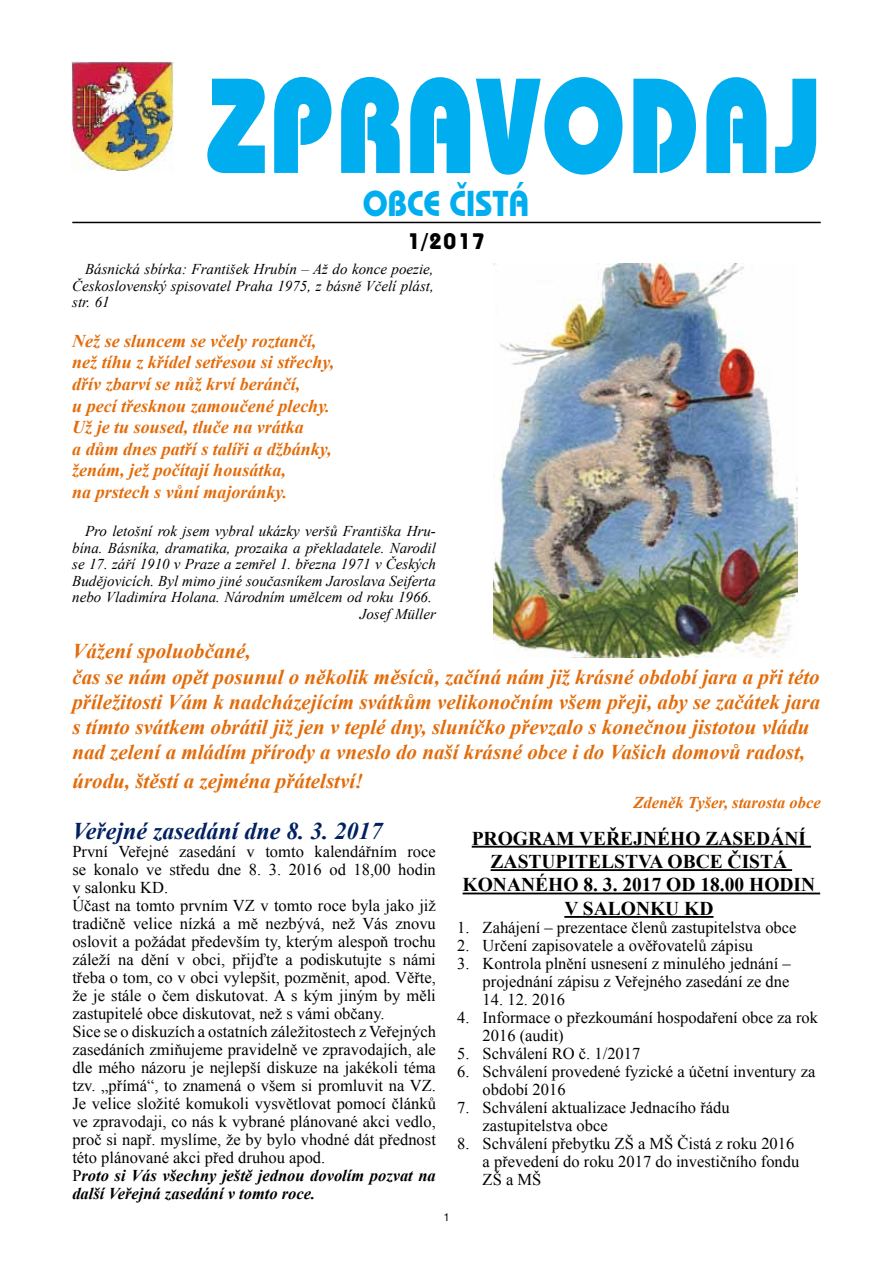
<style>
.page{position:relative;width:893px;height:1263px;background:#fff}
.page>*{position:absolute;margin:0;border:0;box-sizing:border-box;transform-origin:0 0}
.t1{font:800 135px "Bauhaus IT Cby BTCE";letter-spacing:.03em;color:#00aeef;scale:.8 1}
.t2{font:700 36px "Bauhaus IT Cby BTCE";color:#00aeef;scale:.9 1}
.t3{font:italic 700 24px "Times New Roman";color:#002060}
.t4{font:700 22.5px "Bauhaus IT Cby BTCE";color:#000}
.t5{font:italic 700 21px/25.2px "Times New Roman";color:#e36c0a}
.t6{font:700 19.5px/23.4px "Times New Roman";color:#000;text-align:center}
.t7{font:italic 700 18px/21.6px "Times New Roman";color:#e36c0a}
.t8{font:16.5px/18px "Times New Roman";color:#000}
.t9{font:italic 700 16.5px "Times New Roman";color:#e36c0a}
.t10{font:italic 15px/16.5px "Times New Roman";color:#000;text-align:justify}
.t11{font:12px "Nimbus San DEE";color:#000}
.s1{font-weight:700;font-style:italic}
</style>
<div class="page">
<hr style="left:72px;top:222px;width:749px;height:1px;background:#000">
<img style="left:71px;top:62px;width:102px;height:109px">
<hr style="left:472px;top:846px;width:339px;height:2px;background:#000">
<hr style="left:491px;top:869px;width:301px;height:2px;background:#000">
<hr style="left:463px;top:892px;width:357px;height:2px;background:#000">
<hr style="left:564px;top:916px;width:149px;height:2px;background:#000">
<img style="left:493px;top:264px;width:304px;height:394px">
<h1 class="t1" style="left:206px;top:34px;width:769px">ZPRAVODAJ</h1>
<h2 class="t2" style="left:363px;top:179px;width:186px">OBCE ČISTÁ</h2>
<h3 class="t4" style="left:407px;top:226px;width:79px">1/2017</h3>
<p class="t10" style="left:72px;top:260px;width:363px;text-indent:13px">Básnická sbírka: František Hrubín – Až do konce poezie, Československý spisovatel Praha 1975, z básně Včelí plást, str. 61</p>
<p class="t7" style="left:72px;top:329px;width:263px">Než se sluncem se včely roztančí, než tíhu z křídel setřesou si střechy, dřív zbarví se nůž krví beránčí,<br>u pecí třesknou zamoučené plechy.<br>Už je tu soused, tluče na vrátka<br>a dům dnes patří s talíři a džbánky, ženám, jež počítají housátka,<br>na prstech s vůní majoránky.</p>
<p class="t10" style="left:72px;top:522px;width:365px;text-align:right">Pro letošní rok jsem vybral ukázky veršů Františka Hru&shy;bína. Básníka, dramatika, prozaika a překladatele. Narodil se 17. září 1910 v Praze a zemřel 1. března 1971 v Českých Budějovicích. Byl mimo jiné současníkem Jaroslava Seiferta nebo Vladimíra Holana. Národním umělcem od roku 1966.<br>Josef Müller</p>
<p class="t5" style="left:72px;top:638px;width:749px">Vážení spoluobčané,<br>čas se nám opět posunul o několik měsíců, začíná nám již krásné období jara a při této příležitosti Vám k nadcházejícím svátkům velikonočním všem přeji, aby se začátek jara s tímto svátkem obrátil již jen v teplé dny, sluníčko převzalo s konečnou jistotou vládu nad zelení a mládím přírody a vneslo do naší krásné obce i do Vašich domovů radost,</p>
<p class="t5" style="left:72px;top:768px;width:293px">úrodu, štěstí a zejména přátelství!</p>
<p class="t9" style="left:633px;top:791px;width:189px">Zdeněk Tyšer, starosta obce</p>
<h3 class="t3" style="left:72px;top:814px;width:312px">Veřejné zasedání dne 8. 3. 2017</h3>
<p class="t8" style="left:72px;top:842px;width:365px">První Veřejné zasedání v tomto kalendářním roce se konalo ve středu dne 8. 3. 2016 od 18,00 hodin v salonku KD.<br>Účast na tomto prvním VZ v tomto roce byla jako již tradičně velice nízká a mě nezbývá, než Vás znovu oslovit a požádat především ty, kterým alespoň trochu záleží na dění v obci, přijďte a podiskutujte s námi třeba o tom, co v obci vylepšit, pozměnit, apod. Věřte, že je stále o čem diskutovat. A s kým jiným by měli zastupitelé obce diskutovat, než s vámi občany.<br>Sice se o diskuzích a ostatních záležitostech z Veřejných zasedáních zmiňujeme pravidelně ve zpravodajích, ale dle mého názoru je nejlepší diskuze na jakékoli téma tzv. „přímá“, to znamená o všem si promluvit na VZ.<br>Je velice složité komukoli vysvětlovat pomocí článků ve zpravodaji, co nás k vybrané plánované akci vedlo, proč si např. myslíme, že by bylo vhodné dát přednost této plánované akci před druhou apod.<br>P<span class="s1">roto si Vás všechny ještě jednou dovolím pozvat na další Veřejná zasedání v tomto roce.</span></p>
<p class="t6" style="left:463px;top:826px;width:354px">PROGRAM VEŘEJNÉHO ZASEDÁNÍ<br>ZASTUPITELSTVA OBCE ČISTÁ<br>KONANÉHO 8. 3. 2017 OD 18.00 HODIN<br>V SALONKU KD</p>
<p class="t8" style="left:457px;top:918px;width:341px">1. Zahájení – prezentace členů zastupitelstva obce</p>
<p class="t8" style="left:457px;top:936px;width:297px">2. Určení zapisovatele a ověřovatelů zápisu</p>
<p class="t8" style="left:457px;top:954px;width:335px;text-align:right">3. Kontrola plnění usnesení z minulého jednání – projednání zápisu z Veřejného zasedání ze dne</p>
<p class="t8" style="left:483px;top:990px;width:84px">14. 12. 2016</p>
<p class="t8" style="left:483px;top:1008px;width:337px;text-indent:-25px">4. Informace o přezkoumání hospodaření obce za rok<br>2016 (audit)</p>
<p class="t8" style="left:457px;top:1044px;width:185px">5. Schválení RO č. 1/2017</p>
<p class="t8" style="left:483px;top:1062px;width:334px;text-indent:-25px">6. Schválení provedené fyzické a účetní inventury za období 2016</p>
<p class="t8" style="left:483px;top:1098px;width:248px;text-indent:-25px">7. Schválení aktualizace Jednacího řádu zastupitelstva obce</p>
<p class="t8" style="left:483px;top:1134px;width:318px;text-indent:-25px">8. Schválení přebytku ZŠ a MŠ Čistá z roku 2016 a převedení do roku 2017 do investičního fondu<br>ZŠ a MŠ</p>
<p class="t11" style="left:443px;top:1210px;width:8px">1</p>
</div>
